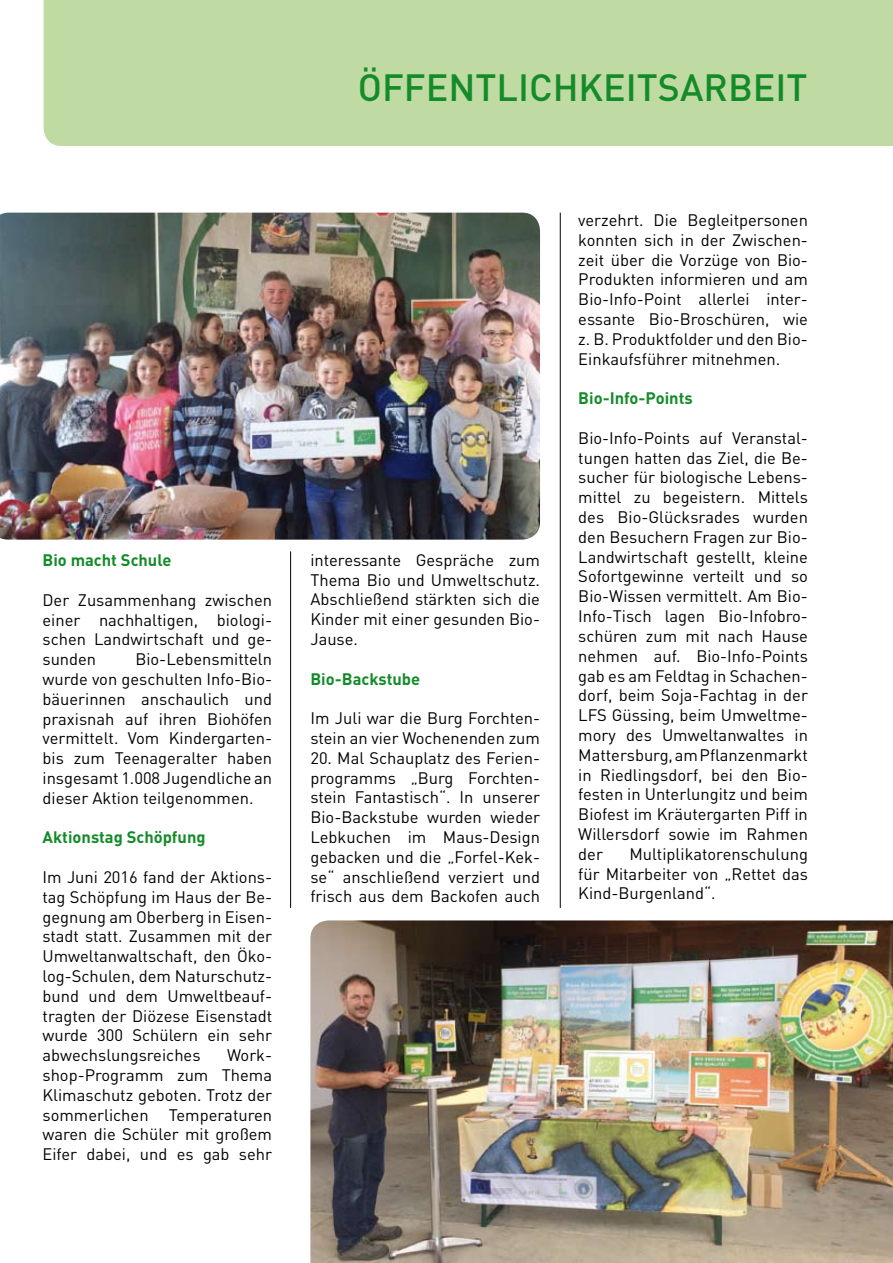
<style>
.page{position:relative;width:893px;height:1263px;background:#fff}
.page>*{position:absolute;margin:0;border:0;box-sizing:border-box;transform-origin:0 0}
.t1{font:500 37.5px "DIN";color:#148b29}
.t2{font:16.5px/19.8px "DIN";color:#000;text-align:justify}
.t3{font:700 16.5px "DIN";color:#148b29}
</style>
<div class="page">
<div style="left:44px;top:0;width:849px;height:146px;background:#c0daa3"></div>
<hr style="left:290px;top:551px;width:1px;height:357px;background:#000">
<hr style="left:560px;top:213px;width:1px;height:695px;background:#000">
<img style="left:0;top:213px;width:540px;height:327px">
<img style="left:310px;top:920px;width:583px;height:343px">
<h1 class="t1" style="left:358px;top:63px;width:451px">ÖFFENTLICHKEITSARBEIT</h1>
<p class="t3" style="left:43px;top:549px;width:130px">Bio macht Schule</p>
<p class="t2" style="left:43px;top:589px;width:231px">Der Zusammenhang zwischen einer nachhaltigen, biologi&shy;schen Landwirtschaft und ge&shy;sunden</p>
<p class="t2" style="left:43px;top:649px;width:231px;text-indent:93px">Bio-Lebensmitteln wurde von geschulten Info-Bio&shy;bäuerinnen anschaulich und praxisnah auf ihren Biohöfen vermittelt. Vom Kindergarten&shy;bis zum Teenageralter haben insgesamt 1.008 Jugendliche an dieser Aktion teilgenommen.</p>
<p class="t3" style="left:43px;top:826px;width:165px">Aktionstag Schöpfung</p>
<p class="t2" style="left:43px;top:867px;width:231px">Im Juni 2016 fand der Aktions&shy;tag Schöpfung im Haus der Be&shy;gegnung am Oberberg in Eisen&shy;stadt statt. Zusammen mit der Umweltanwaltschaft, den Öko&shy;log-Schulen, dem Naturschutz&shy;bund und dem Umweltbeauf&shy;tragten der Diözese Eisenstadt wurde 300 Schülern ein sehr abwechslungsreiches</p>
<p class="t2" style="left:43px;top:1045px;width:231px;text-indent:185px">Work&shy;shop-Programm zum Thema Klimaschutz geboten. Trotz der sommerlichen Temperaturen waren die Schüler mit großem Eifer dabei, und es gab sehr</p>
<p class="t2" style="left:310px;top:550px;width:231px">interessante Gespräche zum Thema Bio und Umweltschutz.<br>Abschließend stärkten sich die Kinder mit einer gesunden Bio-Jause.</p>
<p class="t3" style="left:310px;top:668px;width:111px">Bio-Backstube</p>
<p class="t2" style="left:310px;top:708px;width:231px">Im Juli war die Burg Forchten&shy;stein an vier Wochenenden zum</p>
<p class="t2" style="left:310px;top:748px;width:231px">20. Mal Schauplatz des Ferien&shy;programms „Burg Forchten&shy;stein Fantastisch“. In unserer Bio-Backstube wurden wieder Lebkuchen im Maus-Design gebacken und die „Forfel-Kek&shy;se“ anschließend verziert und frisch aus dem Backofen auch</p>
<p class="t2" style="left:578px;top:210px;width:231px">verzehrt. Die Begleitpersonen konnten sich in der Zwischen&shy;zeit über die Vorzüge von Bio-Produkten informieren und am Bio-Info-Point allerlei inter&shy;essante Bio-Broschüren, wie z. B. Produktfolder und den Bio-Einkaufsführer mitnehmen.</p>
<p class="t3" style="left:578px;top:387px;width:116px">Bio-Info-Points</p>
<p class="t2" style="left:578px;top:428px;width:231px">Bio-Info-Points auf Veranstal&shy;tungen hatten das Ziel, die Be&shy;sucher für biologische Lebens&shy;mittel zu begeistern. Mittels des Bio-Glücksrades wurden den Besuchern Fragen zur Bio-Landwirtschaft gestellt, kleine Sofortgewinne verteilt und so Bio-Wissen vermittelt. Am Bio-Info-Tisch lagen Bio-Infobro&shy;schüren zum mit nach Hause nehmen auf. Bio-Info-Points gab es am Feldtag in Schachen&shy;dorf, beim Soja-Fachtag in der LFS Güssing, beim Umweltme&shy;mory des Umweltanwaltes in Mattersburg, am Pflanzenmarkt in Riedlingsdorf, bei den Bio&shy;festen in Unterlungitz und beim Biofest im Kräutergarten Piff in Willersdorf sowie im Rahmen der</p>
<p class="t2" style="left:578px;top:843px;width:231px;text-indent:51px">Multiplikatorenschulung für Mitarbeiter von „Rettet das Kind-Burgenland“.</p>
</div>
